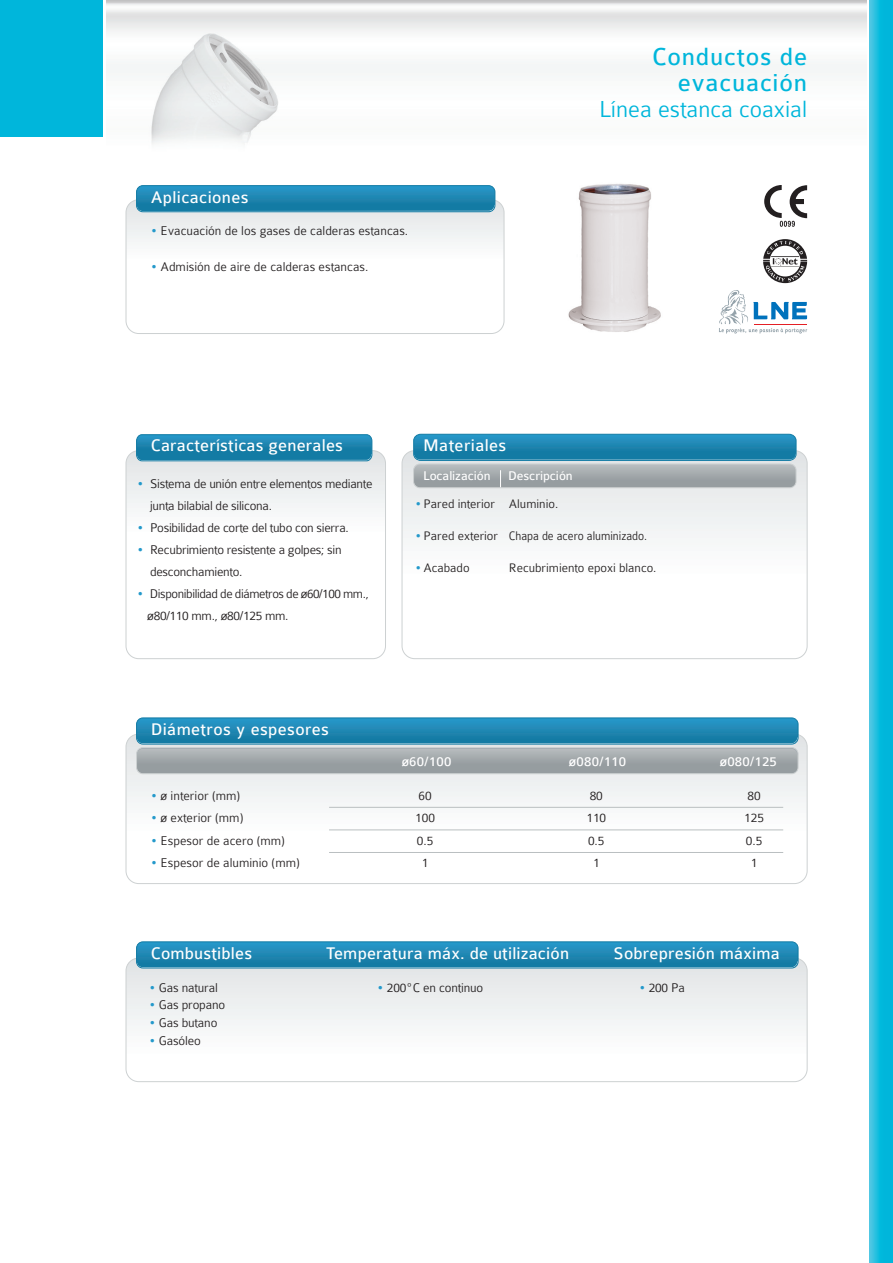
<style>
.page{position:relative;width:893px;height:1263px;background:#fff}
.page>*{position:absolute;margin:0;border:0;box-sizing:border-box;transform-origin:0 0}
.t1{font:26.25px/26.2px "Colaborate";letter-spacing:.03em;color:#00b6db;text-align:right}
.t2{font:300 24.75px "Colaborate";color:#00b6db}
.t3{font:18px "Colaborate";letter-spacing:.01em;color:#fff}
.t4{font:14.25px "Colaborate";letter-spacing:.02em;color:#fff}
.t5{font:300 13.5px/21.9px "Colaborate";letter-spacing:-.02em;color:#231f20}
.t6{font:300 13.5px "Colaborate";color:#231f20}
.t7{font:13.5px "Colaborate";letter-spacing:-.005em;color:#fff}
.t8{font:300 13.2px "Colaborate";color:#231f20}
.s1{color:#2499cb}
</style>
<div class="page">
<img style="left:107px;top:0;width:759px;height:144px">
<svg style="left:869px;top:0;width:24px;height:1263px;background:#15bbdd"></svg>
<svg style="left:126px;top:201px;width:378px;height:132px"></svg>
<div style="left:126px;top:199px;width:378px;height:135px;border:1px solid #cdd1d2;border-radius:13px"></div>
<div style="left:0;top:0;width:103px;height:137px;background:#00b6db"></div>
<svg style="left:126px;top:451px;width:259px;height:208px"></svg>
<div style="left:126px;top:450px;width:260px;height:209px;border:1px solid #cdd1d2;border-radius:13px"></div>
<svg style="left:402px;top:451px;width:405px;height:208px"></svg>
<svg style="left:414px;top:434px;width:382px;height:54px;background:#5e99b1"></svg>
<div style="left:413px;top:464px;width:383px;height:24px;border:1px solid #cdd1d2;border-radius:6px"></div>
<svg style="left:126px;top:734px;width:681px;height:149px"></svg>
<hr style="left:329px;top:807px;width:454px;height:1px;background:#babfc1">
<hr style="left:329px;top:829px;width:454px;height:1px;background:#babfc1">
<hr style="left:329px;top:852px;width:454px;height:1px;background:#babfc1">
<svg style="left:126px;top:958px;width:681px;height:124px"></svg>
<div style="left:126px;top:958px;width:681px;height:124px;border:1px solid #cdd1d2;border-radius:13px"></div>
<svg style="left:764px;top:185px;width:43px;height:42px"></svg>
<svg style="left:763px;top:239px;width:44px;height:44px"></svg>
<svg style="left:719px;top:290px;width:88px;height:43px"></svg>
<hr style="left:754px;top:324px;width:52px;height:1px;background:#e41f25">
<svg style="left:137px;top:718px;width:661px;height:56px;background:#629ab1"></svg>
<div style="left:136px;top:747px;width:662px;height:27px;border:1px solid #cdd1d2;border-radius:6px"></div>
<svg style="left:137px;top:942px;width:661px;height:26px;background:#1e86b2"></svg>
<div style="left:136px;top:942px;width:662px;height:26px;border:1px solid #137ba4;border-radius:6px"></div>
<svg style="left:137px;top:187px;width:358px;height:25px;background:#1d85b1"></svg>
<div style="left:136px;top:185px;width:359px;height:27px;border:1px solid #137ba4;border-radius:6px"></div>
<svg style="left:136px;top:434px;width:236px;height:27px;background:#1e85af"></svg>
<img style="left:568px;top:184px;width:93px;height:148px">
<h1 class="t1" style="left:652px;top:44px;width:157px">Conductos de evacuación</h1>
<h3 class="t3" style="left:151px;top:187px;width:99px">Aplicaciones</h3>
<p class="t6" style="left:151px;top:224px;width:259px"><span class="s1">•</span> Evacuación de los gases de calderas estancas.</p>
<p class="t6" style="left:151px;top:260px;width:219px"><span class="s1">•</span> Admisión de aire de calderas estancas.</p>
<h2 class="t2" style="left:599px;top:97px;width:209px">Línea estanca coaxial</h2>
<h3 class="t3" style="left:151px;top:436px;width:194px">Características generales</h3>
<p class="t5" style="left:150px;top:473px;width:224px;text-indent:-13px"><span class="s1">•</span> Sistema de unión entre elementos mediante junta bilabial de silicona.</p>
<p class="t5" style="left:137px;top:517px;width:213px"><span class="s1">•</span> Posibilidad de corte del tubo con sierra.</p>
<p class="t5" style="left:150px;top:538px;width:193px;text-indent:-13px"><span class="s1">•</span> Recubrimiento resistente a golpes; sin desconchamiento.</p>
<p class="t5" style="left:147px;top:582px;width:223px;text-indent:-10px"><span class="s1">•</span> Disponibilidad de diámetros de ø60/100 mm., ø80/110 mm., ø80/125 mm.</p>
<h3 class="t3" style="left:151px;top:720px;width:180px">Diámetros y espesores</h3>
<h3 class="t3" style="left:423px;top:436px;width:85px">Materiales</h3>
<p class="t7" style="left:423px;top:469px;width:69px">Localización</p>
<p class="t7" style="left:508px;top:469px;width:66px">Descripción</p>
<p class="t8" style="left:415px;top:497px;width:145px"><span class="s1">•</span> Pared interior Aluminio.</p>
<p class="t8" style="left:415px;top:529px;width:234px"><span class="s1">•</span> Pared exterior Chapa de acero aluminizado.</p>
<p class="t8" style="left:415px;top:561px;width:56px"><span class="s1">•</span> Acabado</p>
<p class="t8" style="left:509px;top:561px;width:149px">Recubrimiento epoxi blanco.</p>
<p class="t4" style="left:402px;top:754px;width:51px">ø60/100</p>
<p class="t4" style="left:569px;top:754px;width:59px">ø080/110</p>
<p class="t4" style="left:720px;top:754px;width:59px">ø080/125</p>
<p class="t6" style="left:151px;top:789px;width:91px"><span class="s1">•</span> ø interior (mm)</p>
<p class="t5" style="left:419px;top:785px;width:15px">60</p>
<p class="t5" style="left:590px;top:785px;width:15px">80</p>
<p class="t5" style="left:747px;top:785px;width:15px">80</p>
<p class="t6" style="left:151px;top:811px;width:94px"><span class="s1">•</span> ø exterior (mm)</p>
<p class="t5" style="left:415px;top:807px;width:21px">100</p>
<p class="t5" style="left:586px;top:807px;width:21px">110</p>
<p class="t5" style="left:744px;top:807px;width:21px">125</p>
<p class="t6" style="left:151px;top:834px;width:136px"><span class="s1">•</span> Espesor de acero (mm)</p>
<p class="t5" style="left:417px;top:830px;width:18px">0.5</p>
<p class="t5" style="left:588px;top:830px;width:18px">0.5</p>
<p class="t5" style="left:746px;top:830px;width:18px">0.5</p>
<p class="t6" style="left:151px;top:856px;width:151px"><span class="s1">•</span> Espesor de aluminio (mm)</p>
<p class="t5" style="left:422px;top:852px;width:8px">1</p>
<p class="t5" style="left:593px;top:852px;width:8px">1</p>
<p class="t5" style="left:751px;top:852px;width:8px">1</p>
<h3 class="t3" style="left:151px;top:944px;width:103px">Combustibles</h3>
<h3 class="t3" style="left:326px;top:944px;width:245px">Temperatura máx. de utilización</h3>
<h3 class="t3" style="left:614px;top:944px;width:168px">Sobrepresión máxima</h3>
<p class="t5" style="left:149px;top:976px;width:70px"><span class="s1">•</span> Gas natural</p>
<p class="t5" style="left:377px;top:976px;width:108px"><span class="s1">•</span> 200ºC en continuo</p>
<p class="t5" style="left:639px;top:976px;width:47px"><span class="s1">•</span> 200 Pa</p>
<p class="t5" style="left:149px;top:994px;width:78px"><span class="s1">•</span> Gas propano</p>
<p class="t5" style="left:149px;top:1012px;width:70px"><span class="s1">•</span> Gas butano</p>
<p class="t5" style="left:149px;top:1030px;width:53px"><span class="s1">•</span> Gasóleo</p>
</div>
